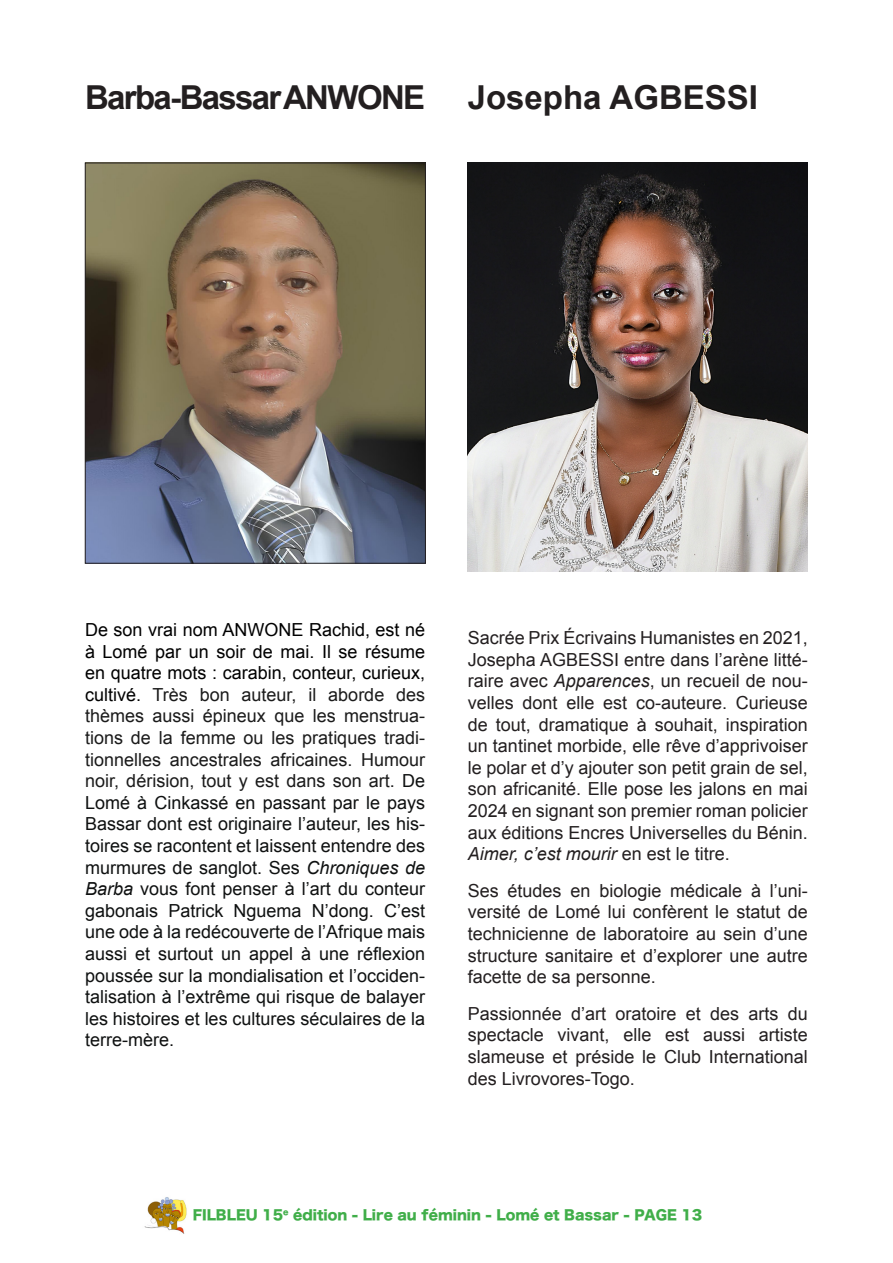
<style>
.page{position:relative;width:893px;height:1263px;background:#fff}
.page>*{position:absolute;margin:0;border:0;box-sizing:border-box;transform-origin:0 0}
.t1{font:700 33px "Arial";letter-spacing:-.05em;color:#231f20}
.t2{font:700 33px "Arial";color:#231f20}
.t3{font:18px/21.6px "Arial";color:#231f20;text-align:justify}
.t4{font:18px/21.6px "Arial";color:#0f1111;text-align:justify}
.t5{font:13.5px "Hira Kaku Std N W8";color:#40ae49}
.s1{color:#000}
.s2{color:#1b1b1b}
.s3{font-style:italic}
</style>
<div class="page">
<img style="left:144px;top:1197px;width:43px;height:37px">
<img style="left:87px;top:165px;width:337px;height:396px">
<div style="left:85px;top:163px;width:341px;height:400px;border:1px solid #231f20"></div>
<img style="left:468px;top:163px;width:340px;height:408px">
<p class="t1" style="left:85px;top:76px;width:342px">Barba-Bassar ANWONE</p>
<p class="t2" style="left:468px;top:76px;width:292px">Josepha AGBESSI</p>
<p class="t4" style="left:85px;top:619px;width:342px"><span class="s1">De son vrai nom ANWONE Rachid, est né à Lomé par un soir de mai. Il se résume en quatre mots : carabin, conteur, curieux, cultivé.</span> <span class="s2">Très bon auteur, il aborde des thèmes aussi épineux que les menstrua&shy;tions de la femme ou les pratiques tradi&shy;tionnelles ancestrales africaines. Humour noir, dérision, tout y est dans son art.</span> De Lomé à Cinkassé en passant par le pays Bassar dont est originaire l’auteur, les his&shy;toires se racontent et laissent entendre des murmures de sanglot. Ses <span class="s3">Chroniques de Barba</span> vous font penser à l’art du conteur gabonais Patrick Nguema N’dong. C’est une ode à la redécouverte de l’Afrique mais aussi et surtout un appel à une réflexion poussée sur la mondialisation et l’occiden&shy;talisation à l’extrême qui risque de balayer les histoires et les cultures séculaires de la terre-mère.</p>
<p class="t3" style="left:468px;top:627px;width:342px">Sacrée Prix Écrivains Humanistes en 2021, Josepha AGBESSI entre dans l’arène litté&shy;raire avec <span class="s3">Apparences</span>, un recueil de nou&shy;velles dont elle est co-auteure. Curieuse de tout, dramatique à souhait, inspiration un tantinet morbide, elle rêve d’apprivoiser le polar et d’y ajouter son petit grain de sel, son africanité. Elle pose les jalons en mai 2024 en signant son premier roman policier aux éditions Encres Universelles du Bénin.<br><span class="s3">Aimer, c’est mourir</span> en est le titre.</p>
<p class="t3" style="left:468px;top:880px;width:342px">Ses études en biologie médicale à l’uni&shy;versité de Lomé lui confèrent le statut de technicienne de laboratoire au sein d’une structure sanitaire et d’explorer une autre facette de sa personne.</p>
<p class="t3" style="left:468px;top:1003px;width:342px">Passionnée d’art oratoire et des arts du spectacle vivant, elle est aussi artiste slameuse et préside le Club International des Livrovores-Togo.</p>
<p class="t5" style="left:193px;top:1207px;width:511px">FILBLEU 15<sup>e</sup> édition - Lire au féminin - Lomé et Bassar - PAGE 13</p>
</div>
